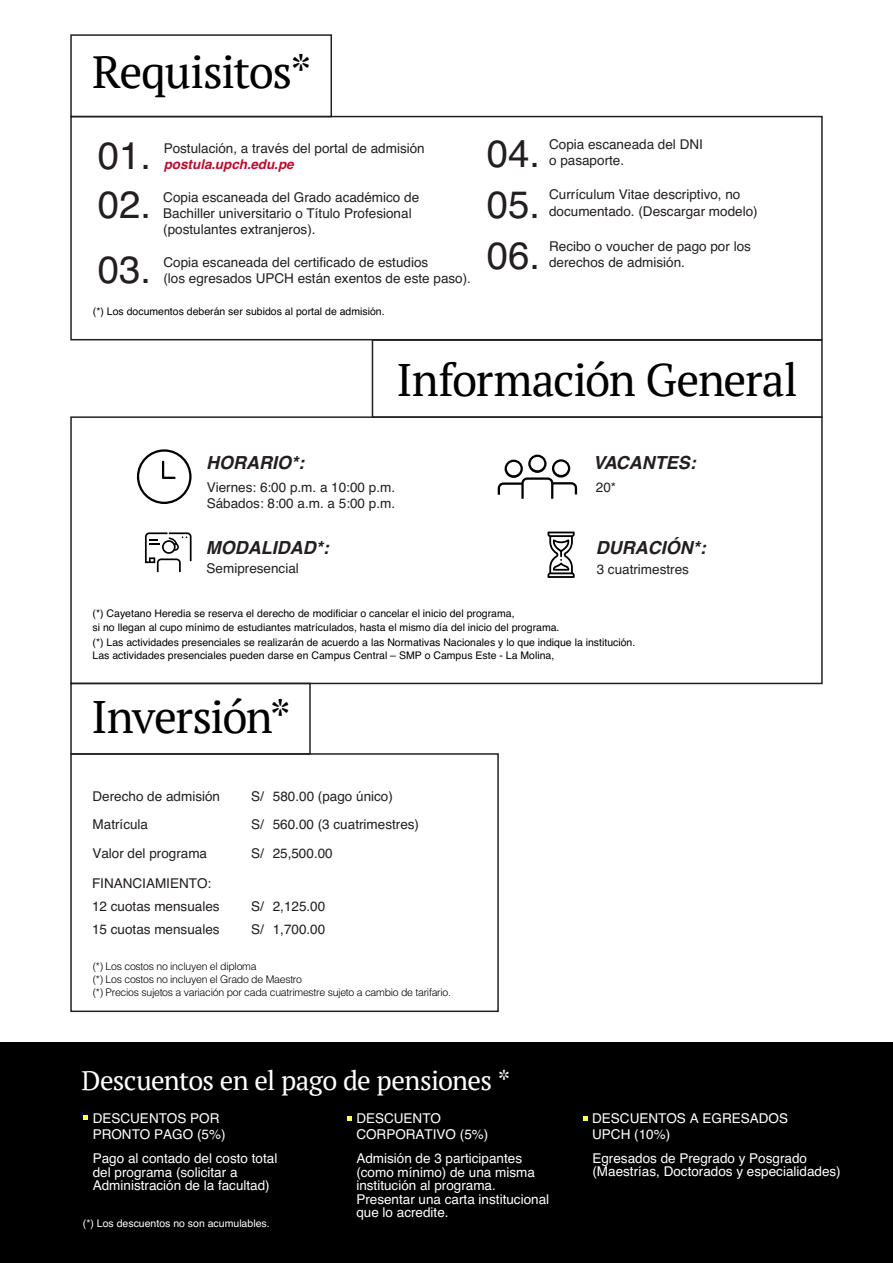
<style>
.page{position:relative;width:893px;height:1263px;background:#fff}
.page>*{position:absolute;margin:0;border:0;box-sizing:border-box;transform-origin:0 0}
.t1{font:45.45px "PT Serif";letter-spacing:-.03em;color:#000}
.t2{font:38.25px/49.2px "Helvetica";color:#231f20}
.t3{font:27px "PT Serif";letter-spacing:-.025em;color:#fff}
.t4{font:italic 700 18px "Helvetica";color:#231f20}
.t5{font:13.5px/28.3px "Helvetica";color:#231f20}
.t6{font:13.5px/13.5px "Helvetica";color:#fff}
.t7{font:italic 700 13.5px "Helvetica";color:#b90e30}
.t8{font:10.5px/12.6px "Helvetica";color:#000}
.t9{font:300 10.5px/12.6px "Helvetica";letter-spacing:-.025em;color:#000}
.t10{font:10.5px "Helvetica";color:#fff}
</style>
<div class="page">
<div style="left:70px;top:34px;width:262px;height:83px;border:2px solid #231f20"></div>
<div style="left:70px;top:116px;width:753px;height:224px;border:2px solid #231f20"></div>
<div style="left:70px;top:416px;width:753px;height:268px;border:2px solid #231f20"></div>
<div style="left:372px;top:339px;width:451px;height:79px;border:2px solid #231f20"></div>
<div style="left:70px;top:683px;width:241px;height:72px;border:2px solid #231f20"></div>
<div style="left:70px;top:753px;width:429px;height:259px;border:2px solid #231f20"></div>
<svg style="left:137px;top:449px;width:55px;height:55px"></svg>
<svg style="left:498px;top:455px;width:79px;height:44px"></svg>
<div style="left:0;top:1042px;width:893px;height:221px;background:#000"></div>
<svg style="left:84px;top:1115px;width:4px;height:4px"></svg>
<svg style="left:348px;top:1116px;width:4px;height:4px"></svg>
<svg style="left:583px;top:1116px;width:5px;height:4px"></svg>
<svg style="left:145px;top:532px;width:47px;height:40px"></svg>
<svg style="left:547px;top:532px;width:28px;height:46px"></svg>
<h1 class="t1" style="left:92px;top:43px;width:221px">Requisitos*</h1>
<h2 class="t2" style="left:98px;top:132px;width:55px">01.<br>02.</h2>
<h2 class="t2" style="left:98px;top:246px;width:55px">03.</h2>
<p class="t5" style="left:164px;top:134px;width:263px">Postulación, a través del portal de admisión</p>
<p class="t7" style="left:164px;top:153px;width:132px">postula.upch.edu.pe</p>
<p class="t5" style="left:163px;top:190px;width:257px;line-height:16.2px">Copia escaneada del Grado académico de<br>Bachiller universitario o Título Profesional (postulantes extranjeros).</p>
<p class="t5" style="left:163px;top:254px;width:309px;line-height:16.2px">Copia escaneada del certificado de estudios<br>(los egresados UPCH están exentos de este paso).</p>
<p class="t8" style="left:93px;top:305px;width:293px">(*) Los documentos deberán ser subidos al portal de admisión.</p>
<h2 class="t2" style="left:487px;top:130px;width:55px">04.</h2>
<h2 class="t2" style="left:487px;top:181px;width:55px">05.</h2>
<h2 class="t2" style="left:487px;top:232px;width:55px">06.</h2>
<p class="t5" style="left:549px;top:130px;width:155px">Copia escaneada del DNI</p>
<p class="t5" style="left:549px;top:147px;width:77px">o pasaporte.</p>
<p class="t5" style="left:549px;top:181px;width:193px">Currículum Vitae descriptivo, no</p>
<p class="t5" style="left:549px;top:197px;width:210px">documentado. (Descargar modelo)</p>
<p class="t5" style="left:549px;top:232px;width:203px">Recibo o voucher de pago por los</p>
<p class="t5" style="left:549px;top:248px;width:137px">derechos de admisión.</p>
<h1 class="t1" style="left:396px;top:350px;width:403px">Información General</h1>
<h3 class="t4" style="left:206px;top:448px;width:99px">HORARIO*:</h3>
<p class="t5" style="left:207px;top:479px;width:190px;line-height:16.2px">Viernes: 6:00 p.m. a 10:00 p.m.<br>Sábados: 8:00 a.m. a 5:00 p.m.</p>
<h3 class="t4" style="left:206px;top:533px;width:124px">MODALIDAD*:</h3>
<p class="t5" style="left:207px;top:555px;width:94px">Semipresencial</p>
<p class="t8" style="left:93px;top:607px;width:423px">(*) Cayetano Heredia se reserva el derecho de modificiar o cancelar el inicio del programa,</p>
<p class="t8" style="left:93px;top:621px;width:468px">si no llegan al cupo mínimo de estudiantes matrículados, hasta el mismo día del inicio del programa.</p>
<h3 class="t4" style="left:593px;top:448px;width:104px">VACANTES:</h3>
<p class="t5" style="left:596px;top:473px;width:22px">20*</p>
<h3 class="t4" style="left:596px;top:533px;width:111px">DURACIÓN*:</h3>
<p class="t5" style="left:597px;top:555px;width:94px">3 cuatrimestres</p>
<p class="t8" style="left:93px;top:636px;width:544px">(*) Las actividades presenciales se realizarán de acuerdo a las Normativas Nacionales y lo que indique la institución.<br>Las actividades presenciales pueden darse en Campus Central – SMP o Campus Este - La Molina,</p>
<h1 class="t1" style="left:91px;top:687px;width:201px">Inversión*</h1>
<p class="t5" style="left:251px;top:783px;width:14px;text-align:justify">S/ S/ S/</p>
<p class="t5" style="left:92px;top:783px;width:129px">Derecho de admisión<br>Matrícula<br>Valor del programa</p>
<p class="t5" style="left:273px;top:783px;width:148px">580.00 (pago único)<br>560.00 (3 cuatrimestres)<br>25,500.00</p>
<p class="t5" style="left:92px;top:870px;width:121px">FINANCIAMIENTO:</p>
<p class="t5" style="left:251px;top:894px;width:14px;line-height:23.5px">S/<br>S/</p>
<p class="t5" style="left:92px;top:892px;width:129px">12 cuotas mensuales</p>
<p class="t5" style="left:273px;top:892px;width:54px">2,125.00</p>
<p class="t5" style="left:92px;top:916px;width:129px">15 cuotas mensuales</p>
<p class="t5" style="left:273px;top:916px;width:54px">1,700.00</p>
<p class="t9" style="left:93px;top:960px;width:360px">(*) Los costos no incluyen el diploma<br>(*) Los costos no incluyen el Grado de Maestro<br>(*) Precios sujetos a variación por cada cuatrimestre sujeto a cambio de tarifario.</p>
<h3 class="t3" style="left:81px;top:1063px;width:430px">Descuentos en el pago de pensiones *</h3>
<p class="t6" style="left:93px;top:1111px;width:134px;line-height:16.2px">DESCUENTOS POR<br>PRONTO PAGO (5%)</p>
<p class="t6" style="left:93px;top:1152px;width:186px">Pago al contado del costo total del programa (solicitar a<br>Administración de la facultad)</p>
<p class="t10" style="left:83px;top:1215px;width:188px">(*) Los descuentos no son acumulables.</p>
<p class="t6" style="left:356px;top:1111px;width:134px;line-height:16.2px">DESCUENTO<br>CORPORATIVO (5%)</p>
<p class="t6" style="left:356px;top:1152px;width:194px">Admisión de 3 participantes (como mínimo) de una misma institución al programa.<br>Presentar una carta institucional que lo acredite.</p>
<p class="t6" style="left:592px;top:1111px;width:197px;line-height:16.2px">DESCUENTOS A EGRESADOS<br>UPCH (10%)</p>
<p class="t6" style="left:592px;top:1152px;width:250px">Egresados de Pregrado y Posgrado (Maestrías, Doctorados y especialidades)</p>
</div>
